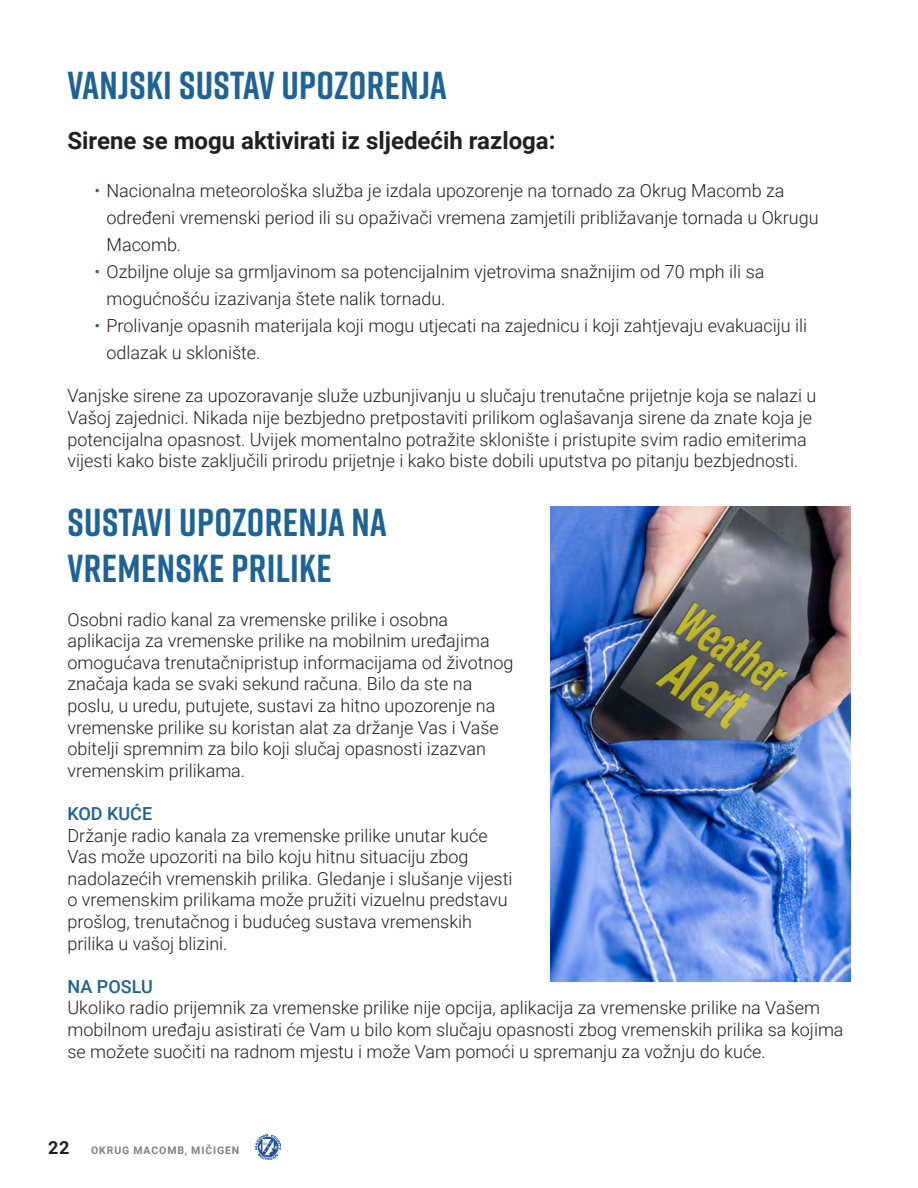
<style>
.page{position:relative;width:918px;height:1188px;background:#fff}
.page>*{position:absolute;margin:0;border:0;box-sizing:border-box;transform-origin:0 0}
.t1{font:700 39px/46.8px "Rift";letter-spacing:.01em;color:#1e6396}
.t2{font:700 24px "Roboto";color:#231f20}
.t3{font:300 18px/21.6px "Roboto";color:#231f20}
.sub_header{font:500 18px "Roboto";color:#1e6396}
.t4{font:700 10.5px "Roboto";letter-spacing:.085em;color:#808285}
.s1{color:#1e6396}
.s2{font-size:18px;color:#231f20}
</style>
<div class="page">
<img style="left:256px;top:1135px;width:25px;height:24px">
<img style="left:551px;top:507px;width:299px;height:475px">
<p class="t1" style="left:68px;top:62px;width:381px">VANJSKI SUSTAV UPOZORENJA</p>
<p class="t2" style="left:68px;top:123px;width:490px">Sirene se mogu aktivirati iz sljedećih razloga:</p>
<p class="t3" style="left:106px;top:177px;width:714px;line-height:27px;text-indent:-12px"><span class="s1">•</span> Nacionalna meteorološka služba je izdala upozorenje na tornado za Okrug Macomb za određeni vremenski period ili su opaživači vremena zamjetili približavanje tornada u Okrugu<br>Macomb.</p>
<p class="t3" style="left:106px;top:258px;width:659px;line-height:27px;text-indent:-12px"><span class="s1">•</span> Ozbiljne oluje sa grmljavinom sa potencijalnim vjetrovima snažnijim od 70 mph ili sa mogućnošću izazivanja štete nalik tornadu.</p>
<p class="t3" style="left:106px;top:312px;width:702px;line-height:27px;text-indent:-12px"><span class="s1">•</span> Prolivanje opasnih materijala koji mogu utjecati na zajednicu i koji zahtjevaju evakuaciju ili odlazak u sklonište.</p>
<p class="t3" style="left:67px;top:385px;width:750px">Vanjske sirene za upozoravanje služe uzbunjivanju u slučaju trenutačne prijetnje koja se nalazi u Vašoj zajednici. Nikada nije bezbjedno pretpostaviti prilikom oglašavanja sirene da znate koja je potencijalna opasnost. Uvijek momentalno potražite sklonište i pristupite svim radio emiterima vijesti kako biste zaključili prirodu prijetnje i kako biste dobili uputstva po pitanju bezbjednosti.</p>
<p class="t1" style="left:68px;top:498px;width:321px">SUSTAVI UPOZORENJA NA<br>VREMENSKE PRILIKE</p>
<p class="t3" style="left:68px;top:608px;width:448px">Osobni radio kanal za vremenske prilike i osobna aplikacija za vremenske prilike na mobilnim uređajima omogućava trenutačnipristup informacijama od životnog značaja kada se svaki sekund računa. Bilo da ste na poslu, u uredu, putujete, sustavi za hitno upozorenje na vremenske prilike su koristan alat za držanje Vas i Vaše obitelji spremnim za bilo koji slučaj opasnosti izazvan vremenskim prilikama.</p>
<p class="sub_header" style="left:68px;top:801px;width:86px">KOD KUĆE</p>
<p class="t3" style="left:68px;top:824px;width:447px">Držanje radio kanala za vremenske prilike unutar kuće Vas može upozoriti na bilo koju hitnu situaciju zbog nadolazećih vremenskih prilika. Gledanje i slušanje vijesti o vremenskim prilikama može pružiti vizuelnu predstavu prošlog, trenutačnog i budućeg sustava vremenskih prilika u vašoj blizini.</p>
<p class="sub_header" style="left:68px;top:974px;width:87px">NA POSLU</p>
<p class="t3" style="left:68px;top:997px;width:778px">Ukoliko radio prijemnik za vremenske prilike nije opcija, aplikacija za vremenske prilike na Vašem mobilnom uređaju asistirati će Vam u bilo kom slučaju opasnosti zbog vremenskih prilika sa kojima se možete suočiti na radnom mjestu i može Vam pomoći u spremanju za vožnju do kuće.</p>
<p class="t4" style="left:48px;top:1142px;width:193px"><span class="s2">22</span> OKRUG MACOMB, MIČIGEN</p>
</div>
